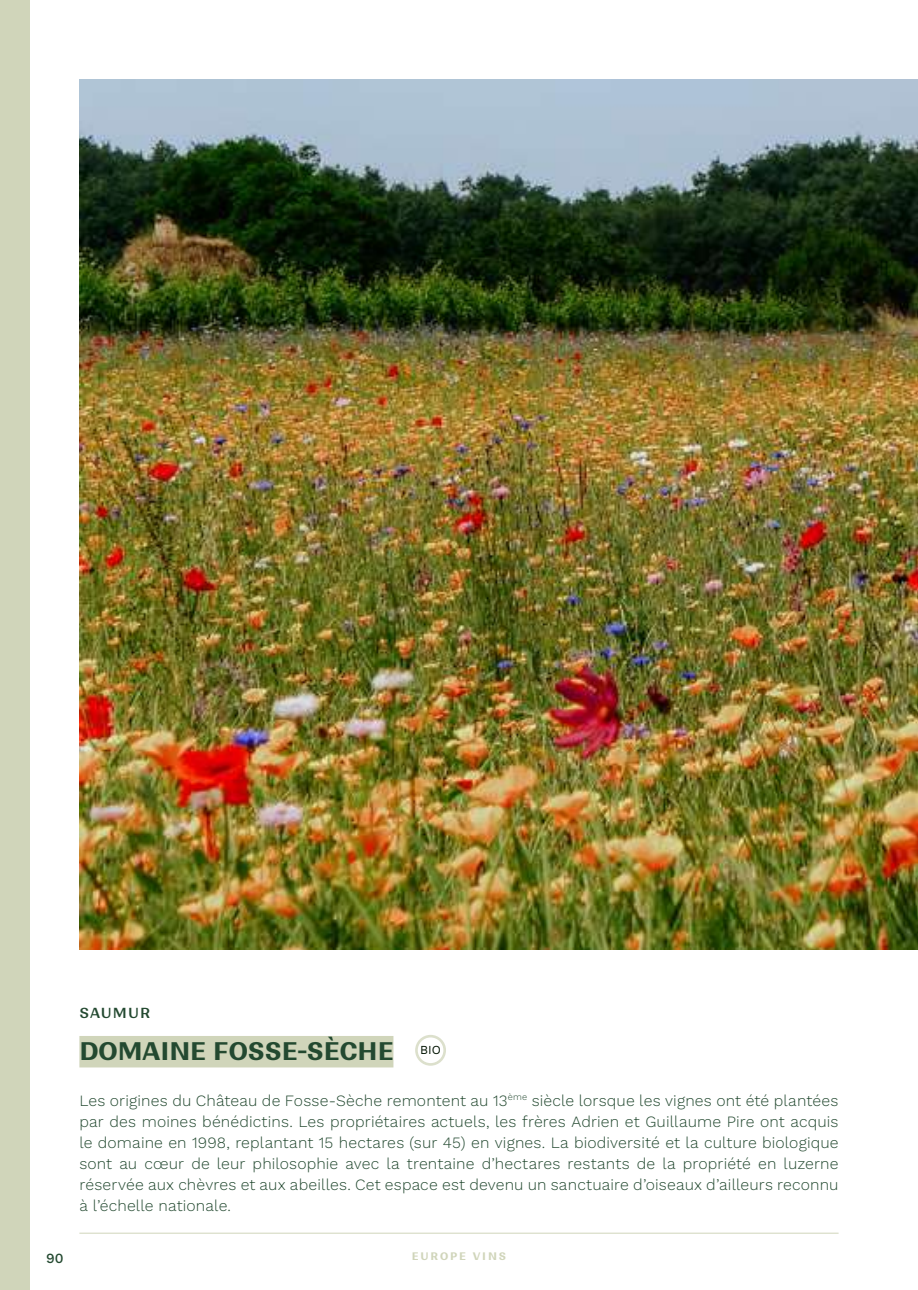
<style>
.page{position:relative;width:918px;height:1290px;background:#fff}
.page>*{position:absolute;margin:0;border:0;box-sizing:border-box;transform-origin:0 0}
.t1{font:700 24.5px "Ranade";color:#234930}
.t2{font:300 15.75px/21px "Work Sans";letter-spacing:.01em;color:#234930;text-align:justify}
.t3{font:500 14px "Ranade";letter-spacing:.075em;color:#234930}
.t4{font:500 14px "Work Sans";color:#234930}
.t5{font:700 10.5px "Ranade";letter-spacing:.18em;color:#d0d5ba}
</style>
<div class="page">
<div style="left:0;top:0;width:30px;height:1290px;background:#d0d5ba"></div>
<img style="left:79px;top:79px;width:839px;height:871px">
<div style="left:79px;top:1036px;width:314px;height:31px;background:#d0d5ba"></div>
<div style="left:415px;top:1035px;width:31px;height:31px;border:3px solid #dce0cc;border-radius:50%"></div>
<hr style="left:79px;top:1233px;width:759px;height:1px;background:#d0d5ba">
<p class="t3" style="left:79px;top:1004px;width:72px">SAUMUR</p>
<h1 class="t1" style="left:79px;top:1036px;width:363px">DOMAINE FOSSE-SÈCHE <sup>BIO</sup></h1>
<p class="t2" style="left:79px;top:1089px;width:761px">Les origines du Château de Fosse-Sèche remontent au 13<sup>ème</sup> siècle lorsque les vignes ont été plantées par des moines bénédictins. Les propriétaires actuels, les frères Adrien et Guillaume Pire ont acquis le domaine en 1998, replantant 15 hectares (sur 45) en vignes. La biodiversité et la culture biologique sont au cœur de leur philosophie avec la trentaine d’hectares restants de la propriété en luzerne réservée aux chèvres et aux abeilles. Cet espace est devenu un sanctuaire d’oiseaux d’ailleurs reconnu à l’échelle nationale.</p>
<p class="t4" style="left:46px;top:1247px;width:19px">90</p>
<p class="t5" style="left:412px;top:1249px;width:96px">EUROPE VINS</p>
</div>
